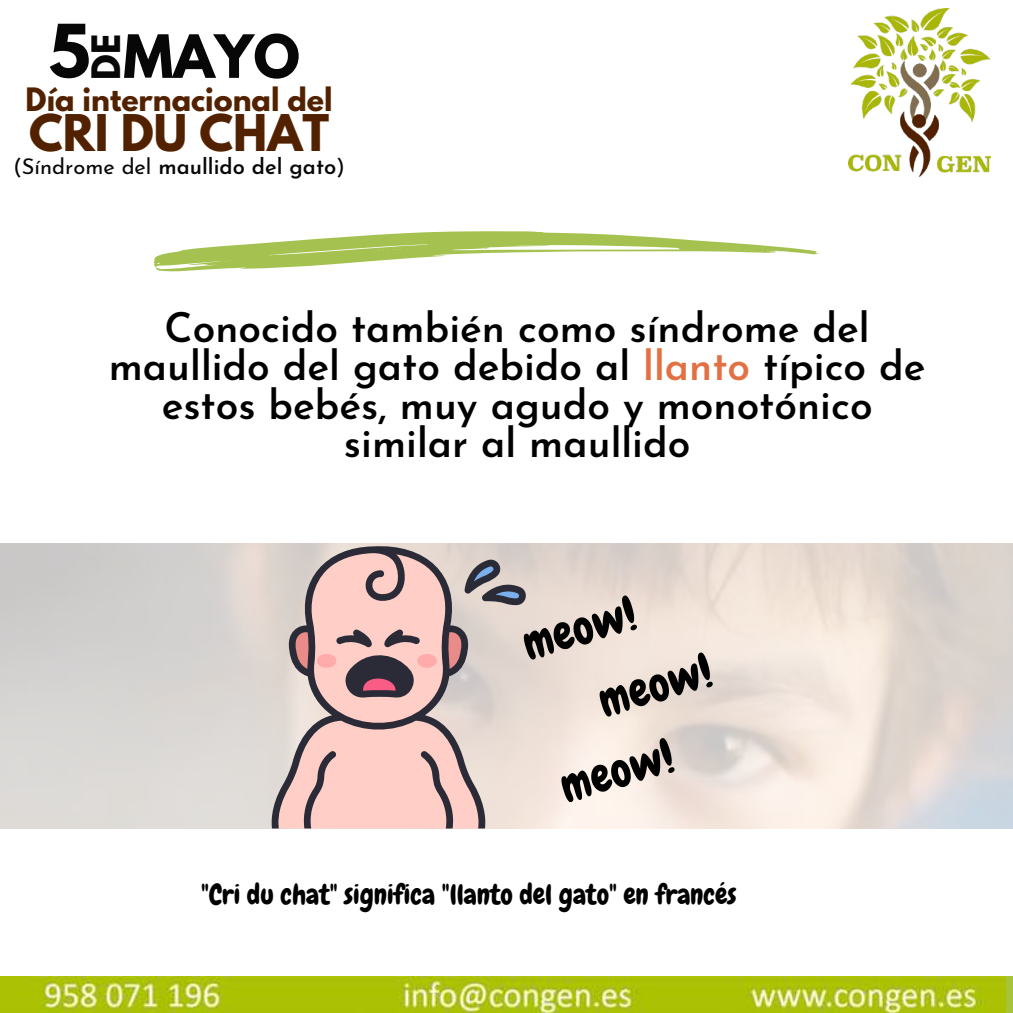
<style>
.page{position:relative;width:1013px;height:1013px;background:#fff}
.page>*{position:absolute;margin:0;border:0;box-sizing:border-box;transform-origin:0 0}
.t1{font:700 65px "League Spartan";color:#070707}
.t2{font:700 52.88px "League Spartan";color:#070707}
.t3{font:46.12px "Chewy";color:#000}
.t4{font:700 44.75px "League Spartan";color:#522200}
.t5{font:600 40.75px/38.5px "Josefin Sans";color:#000;text-align:center}
.t6{font:700 34.75px "League Spartan";color:#070707}
.t7{font:700 28.5px "League Spartan";color:#522200}
.t8{font:27.75px "Chewy";color:#000}
.t9{font:600 21.88px "Josefin Sans";color:#070707}
.s1{font-weight:400}
.s2{color:#e37043}
</style>
<div class="page">
<img style="left:848px;top:8px;width:142px;height:169px">
<img style="left:0;top:976px;width:1005px;height:36px">
<svg style="left:270px;top:543px;width:217px;height:285px;fill:#dfd6cf"></svg>
<svg style="left:272px;top:549px;width:254px;height:279px"></svg>
<svg style="left:154px;top:231px;width:663px;height:40px"></svg>
<h1 class="t1" style="left:49px;top:19px;width:43px">5</h1>
<p class="t6" style="left:89px;top:80px;width:47px;rotate:-90deg">DE</p>
<p class="t2" style="left:123px;top:30px;width:178px">MAYO</p>
<p class="t7" style="left:26px;top:86px;width:308px">Día internacional del</p>
<p class="t4" style="left:29px;top:110px;width:302px">CRI DU CHAT</p>
<p class="t9" style="left:13px;top:157px;width:333px"><span class="s1">(Síndrome del</span> maullido del gato<span class="s1">)</span></p>
<p class="t5" style="left:109px;top:312px;width:818px">Conocido también como síndrome del maullido del gato debido al <span class="s2">llanto</span> típico de estos bebés, muy agudo y monotónico similar al maullido</p>
<p class="t3" style="left:515px;top:617px;width:117px;rotate:-17deg">meow!</p>
<p class="t3" style="left:591px;top:674px;width:117px;rotate:-17deg">meow!</p>
<p class="t3" style="left:553px;top:760px;width:117px;rotate:-17deg">meow!</p>
<p class="t8" style="left:201px;top:876px;width:537px">"Cri du chat" significa "llanto del gato" en francés</p>
</div>
